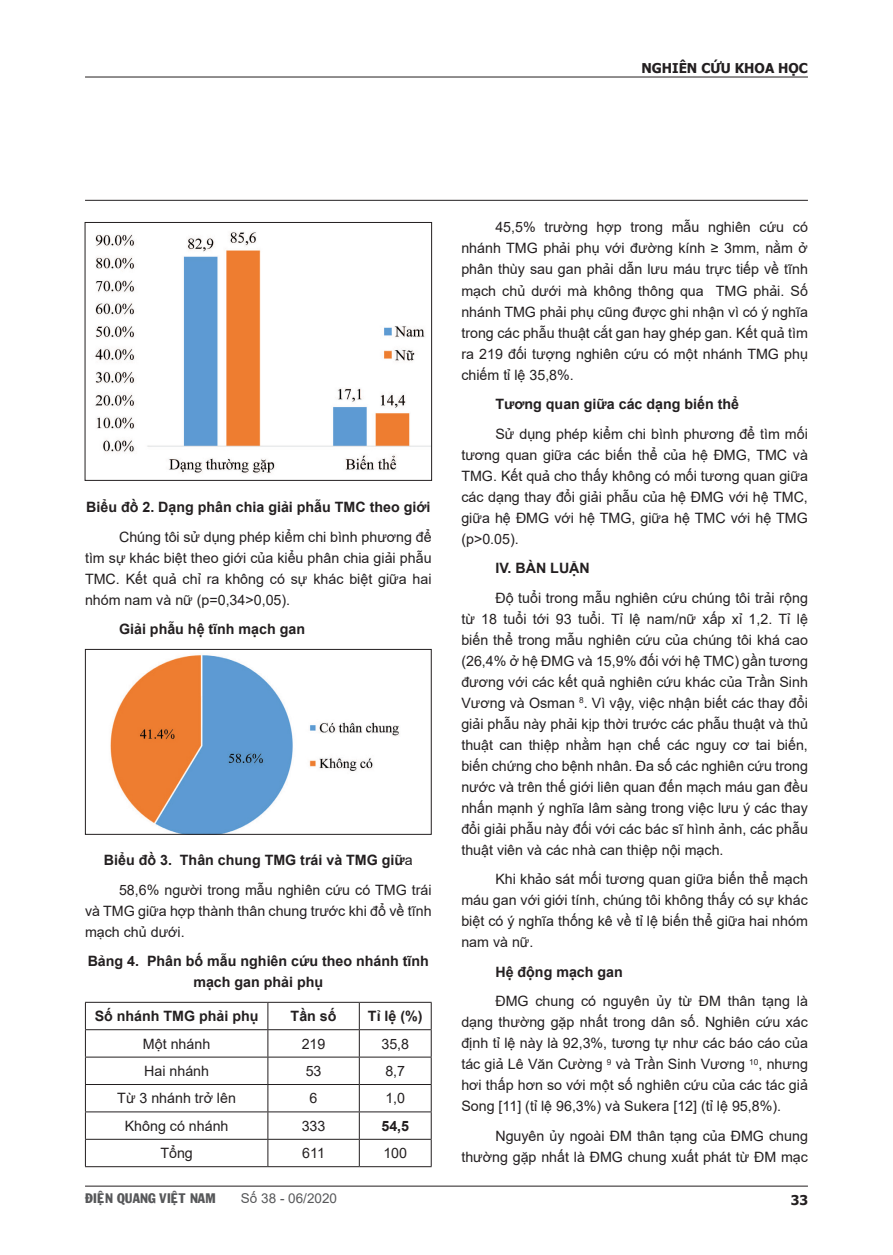
<style>
.page{position:relative;width:893px;height:1255px;background:#fff}
.page>*{position:absolute;margin:0;border:0;box-sizing:border-box;transform-origin:0 0}
.t1{font:14.25px/21px "Arial";color:#231f20;text-align:justify}
.List_Paragraph{font:700 14.25px/21px "Arial";color:#231f20;text-align:center}
.para{font:700 14.25px "Arial";color:#231f20}
.t2{font:13.5px "VNI Franko";color:#57585a}
.t3{font:700 13.5px "Tahoma";color:#231f20}
.t4{font:13.5px "Arial";color:#57585a}
.s1{font-weight:400}
</style>
<div class="page">
<hr style="left:85px;top:1185px;width:723px;height:1px;background:#231f20">
<hr style="left:85px;top:77px;width:723px;height:1px;background:#231f20">
<hr style="left:85px;top:200px;width:723px;height:1px;background:#231f20">
<hr style="left:85px;top:1001px;width:183px;height:1px;background:#231f20">
<hr style="left:268px;top:1001px;width:91px;height:1px;background:#231f20">
<hr style="left:359px;top:1001px;width:73px;height:1px;background:#231f20">
<hr style="left:85px;top:1029px;width:183px;height:1px;background:#231f20">
<hr style="left:268px;top:1029px;width:91px;height:1px;background:#231f20">
<hr style="left:359px;top:1029px;width:73px;height:1px;background:#231f20">
<hr style="left:85px;top:1056px;width:183px;height:1px;background:#231f20">
<hr style="left:268px;top:1056px;width:91px;height:1px;background:#231f20">
<hr style="left:359px;top:1056px;width:73px;height:1px;background:#231f20">
<hr style="left:85px;top:1084px;width:183px;height:1px;background:#231f20">
<hr style="left:268px;top:1084px;width:91px;height:1px;background:#231f20">
<hr style="left:359px;top:1084px;width:73px;height:1px;background:#231f20">
<hr style="left:85px;top:1111px;width:183px;height:1px;background:#231f20">
<hr style="left:268px;top:1111px;width:91px;height:1px;background:#231f20">
<hr style="left:359px;top:1111px;width:73px;height:1px;background:#231f20">
<hr style="left:85px;top:1138px;width:183px;height:1px;background:#231f20">
<svg style="left:85px;top:1002px;width:1px;height:164px"></svg>
<hr style="left:268px;top:1138px;width:91px;height:1px;background:#231f20">
<svg style="left:267px;top:1002px;width:1px;height:164px"></svg>
<hr style="left:359px;top:1138px;width:73px;height:1px;background:#231f20">
<svg style="left:359px;top:1002px;width:1px;height:164px"></svg>
<svg style="left:431px;top:1002px;width:1px;height:164px"></svg>
<hr style="left:85px;top:1166px;width:183px;height:1px;background:#231f20">
<hr style="left:268px;top:1166px;width:91px;height:1px;background:#231f20">
<hr style="left:359px;top:1166px;width:73px;height:1px;background:#231f20">
<img style="left:95px;top:232px;width:335px;height:242px">
<div style="left:85px;top:222px;width:347px;height:259px;border:1px solid #231f20"></div>
<img style="left:110px;top:655px;width:289px;height:177px">
<div style="left:85px;top:649px;width:347px;height:185px;border:1px solid #231f20"></div>
<p class="t3" style="left:641px;top:59px;width:168px">NGHIÊN CỨU KHOA HỌC</p>
<p class="List_Paragraph" style="left:86px;top:497px;width:346px">Biểu đồ 2. Dạng phân chia giải phẫu TMC theo giới</p>
<p class="t1" style="left:85px;top:526px;width:348px;text-indent:34px">Chúng tôi sử dụng phép kiểm chi bình phương để tìm sự khác biệt theo giới của kiểu phân chia giải phẫu TMC. Kết quả chỉ ra không có sự khác biệt giữa hai nhóm nam và nữ (p=0,34&gt;0,05).</p>
<p class="List_Paragraph" style="left:119px;top:619px;width:188px">Giải phẫu hệ tĩnh mạch gan</p>
<p class="List_Paragraph" style="left:104px;top:850px;width:310px">Biểu đồ 3. Thân chung TMG trái và TMG giữ<span class="s1">a</span></p>
<p class="t1" style="left:85px;top:879px;width:348px;text-indent:34px">58,6% người trong mẫu nghiên cứu có TMG trái và TMG giữa hợp thành thân chung trước khi đổ về tĩnh mạch chủ dưới.</p>
<p class="List_Paragraph" style="left:88px;top:951px;width:343px">Bảng 4. Phân bố mẫu nghiên cứu theo nhánh tĩnh mạch gan phải phụ</p>
<p class="List_Paragraph" style="left:95px;top:1005px;width:165px">Số nhánh TMG phải phụ</p>
<p class="List_Paragraph" style="left:291px;top:1005px;width:47px">Tần số</p>
<p class="List_Paragraph" style="left:368px;top:1005px;width:56px">Tỉ lệ (%)</p>
<p class="t1" style="left:143px;top:1032px;width:69px">Một nhánh</p>
<p class="t1" style="left:302px;top:1032px;width:25px">219</p>
<p class="t1" style="left:381px;top:1032px;width:29px">35,8</p>
<p class="t1" style="left:144px;top:1060px;width:66px">Hai nhánh</p>
<p class="t1" style="left:306px;top:1060px;width:17px">53</p>
<p class="t1" style="left:385px;top:1060px;width:21px">8,7</p>
<p class="t1" style="left:117px;top:1087px;width:120px">Từ 3 nhánh trở lên</p>
<p class="t1" style="left:310px;top:1087px;width:9px">6</p>
<p class="t1" style="left:385px;top:1087px;width:21px">1,0</p>
<p class="t1" style="left:125px;top:1115px;width:105px">Không có nhánh</p>
<p class="t1" style="left:302px;top:1115px;width:25px">333</p>
<p class="List_Paragraph" style="left:381px;top:1115px;width:29px">54,5</p>
<p class="t1" style="left:160px;top:1142px;width:34px">Tổng</p>
<p class="t1" style="left:302px;top:1142px;width:24px">611</p>
<p class="t1" style="left:383px;top:1142px;width:25px">100</p>
<p class="t1" style="left:461px;top:217px;width:348px;text-indent:34px">45,5% trường hợp trong mẫu nghiên cứu có nhánh TMG phải phụ với đường kính ≥ 3mm, nằm ở phân thùy sau gan phải dẫn lưu máu trực tiếp về tĩnh mạch chủ dưới mà không thông qua TMG phải. Số nhánh TMG phải phụ cũng được ghi nhận vì có ý nghĩa trong các phẫu thuật cắt gan hay ghép gan. Kết quả tìm ra 219 đối tượng nghiên cứu có một nhánh TMG phụ chiếm tỉ lệ 35,8%.</p>
<p class="List_Paragraph" style="left:495px;top:394px;width:245px">Tương quan giữa các dạng biến thể</p>
<p class="t1" style="left:461px;top:423px;width:348px;text-indent:34px">Sử dụng phép kiểm chi bình phương để tìm mối tương quan giữa các biến thể của hệ ĐMG, TMC và TMG. Kết quả cho thấy không có mối tương quan giữa các dạng thay đổi giải phẫu của hệ ĐMG với hệ TMC, giữa hệ ĐMG với hệ TMG, giữa hệ TMC với hệ TMG (p&gt;0.05).</p>
<p class="para" style="left:495px;top:558px;width:96px">IV. BÀN LUẬN</p>
<p class="t1" style="left:461px;top:587px;width:348px;text-indent:34px">Độ tuổi trong mẫu nghiên cứu chúng tôi trải rộng từ 18 tuổi tới 93 tuổi. Tỉ lệ nam/nữ xấp xỉ 1,2. Tỉ lệ biến thể trong mẫu nghiên cứu của chúng tôi khá cao (26,4% ở hệ ĐMG và 15,9% đối với hệ TMC) gần tương đương với các kết quả nghiên cứu khác của Trần Sinh Vương và Osman <sup>8</sup>. Vì vậy, việc nhận biết các thay đổi giải phẫu này phải kịp thời trước các phẫu thuật và thủ thuật can thiệp nhằm hạn chế các nguy cơ tai biến, biến chứng cho bệnh nhân. Đa số các nghiên cứu trong nước và trên thế giới liên quan đến mạch máu gan đều nhấn mạnh ý nghĩa lâm sàng trong việc lưu ý các thay đổi giải phẫu này đối với các bác sĩ hình ảnh, các phẫu thuật viên và các nhà can thiệp nội mạch.</p>
<p class="t1" style="left:461px;top:868px;width:348px;text-indent:34px">Khi khảo sát mối tương quan giữa biến thể mạch máu gan với giới tính, chúng tôi không thấy có sự khác biệt có ý nghĩa thống kê về tỉ lệ biến thể giữa hai nhóm nam và nữ.</p>
<p class="List_Paragraph" style="left:495px;top:961px;width:129px">Hệ động mạch gan</p>
<p class="t1" style="left:461px;top:990px;width:348px;text-indent:34px">ĐMG chung có nguyên ủy từ ĐM thân tạng là dạng thường gặp nhất trong dân số. Nghiên cứu xác định tỉ lệ này là 92,3%, tương tự như các báo cáo của tác giả Lê Văn Cường <sup>9</sup> và Trần Sinh Vương <sup>10</sup>, nhưng hơi thấp hơn so với một số nghiên cứu của các tác giả Song [11] (tỉ lệ 96,3%) và Sukera [12] (tỉ lệ 95,8%).</p>
<p class="t1" style="left:461px;top:1125px;width:348px;text-align:right">Nguyên ủy ngoài ĐM thân tạng của ĐMG chung thường gặp nhất là ĐMG chung xuất phát từ ĐM mạc</p>
<p class="t2" style="left:85px;top:1187px;width:132px">ÑIEÄN QUANG VIEÄT NAM</p>
<p class="t4" style="left:241px;top:1188px;width:98px">Số 38 - 06/2020</p>
<p class="t3" style="left:791px;top:1190px;width:19px">33</p>
</div>
